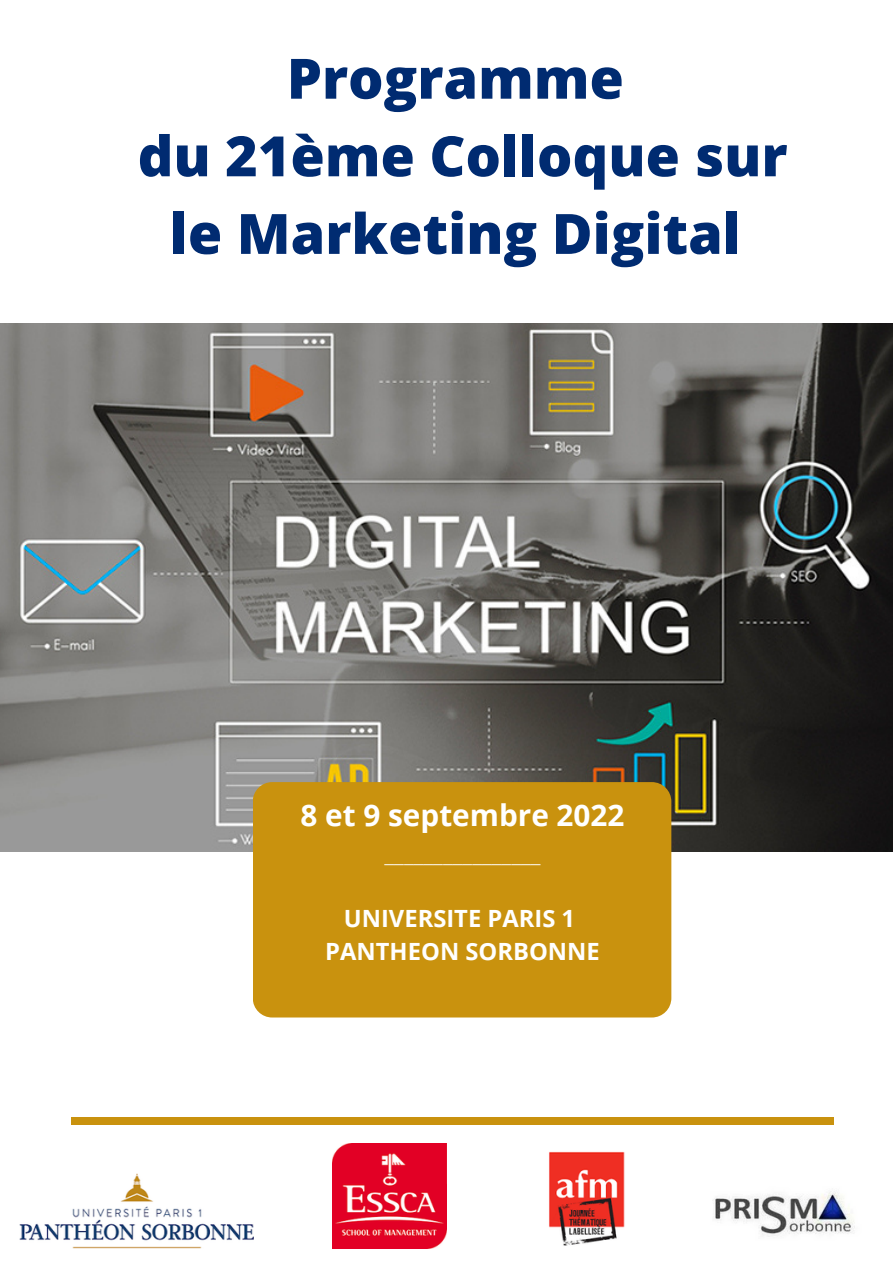
<style>
.page{position:relative;width:893px;height:1264px;background:#fff}
.page>*{position:absolute;margin:0;border:0;box-sizing:border-box;transform-origin:0 0}
.t1{font:800 55.65px/77.6px "Open Sans";color:#002b71;text-align:center}
.t2{font:700 29.7px "Open Sans";color:#fff}
.t3{font:700 23.7px/32.5px "Open Sans";color:#fff;text-align:center}
.t4{font:300 23.7px "Open Sans";color:#fff}
</style>
<div class="page">
<div style="left:71px;top:1117px;width:762px;height:8px;background:#c9920e"></div>
<img style="left:0;top:323px;width:892px;height:528px">
<div style="left:253px;top:782px;width:418px;height:235px;background:#c9920e;border-radius:19px"></div>
<img style="left:19px;top:1173px;width:234px;height:75px">
<img style="left:712px;top:1191px;width:143px;height:46px">
<img style="left:332px;top:1143px;width:114px;height:105px">
<img style="left:549px;top:1151px;width:76px;height:95px">
<p class="t1" style="left:138px;top:38px;width:651px">Programme<br>du 21ème Colloque sur le Marketing Digital</p>
<p class="t2" style="left:300px;top:794px;width:325px">8 et 9 septembre 2022</p>
<p class="t4" style="left:384px;top:836px;width:158px">________________</p>
<p class="t3" style="left:325px;top:901px;width:276px">UNIVERSITE PARIS 1<br>PANTHEON SORBONNE</p>
</div>
